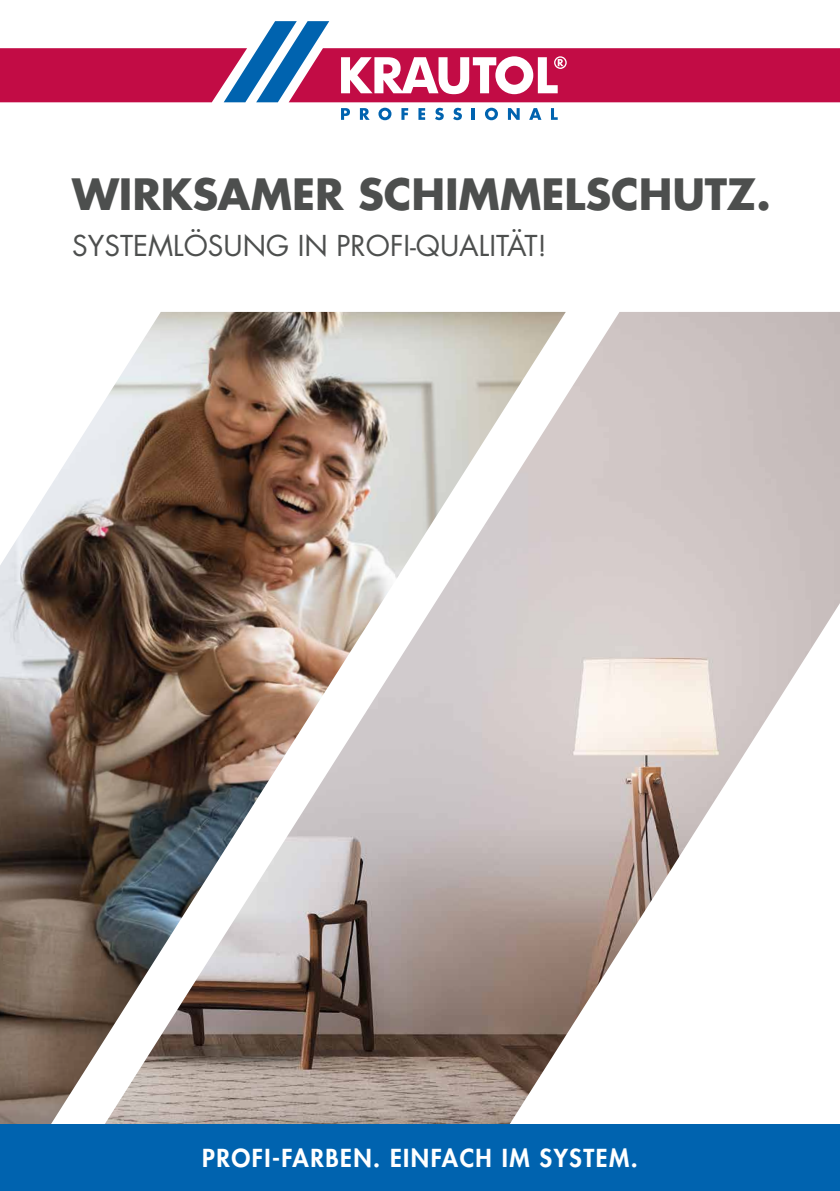
<style>
.page{position:relative;width:840px;height:1191px;background:#fff}
.page>*{position:absolute;margin:0;border:0;box-sizing:border-box;transform-origin:0 0}
.t1{font:700 42px "Futura Std";letter-spacing:-.005em;color:#4d4f4e}
.t2{font:28px "Futura Std";color:#4d4f4e}
.t3{font:800 24.2px "Futura Std";letter-spacing:.06em;color:#fff}
</style>
<div class="page">
<img style="left:565px;top:312px;width:274px;height:725px">
<img style="left:0;top:312px;width:565px;height:812px">
<svg style="left:0;top:21px;width:839px;height:81px"></svg>
<svg style="left:341px;top:108px;width:9px;height:12px"></svg>
<svg style="left:360px;top:108px;width:9px;height:12px"></svg>
<svg style="left:378px;top:108px;width:13px;height:12px"></svg>
<svg style="left:401px;top:108px;width:7px;height:12px"></svg>
<svg style="left:418px;top:108px;width:7px;height:12px"></svg>
<svg style="left:435px;top:108px;width:8px;height:12px"></svg>
<svg style="left:453px;top:108px;width:8px;height:12px"></svg>
<svg style="left:471px;top:108px;width:3px;height:12px"></svg>
<svg style="left:485px;top:108px;width:12px;height:12px"></svg>
<svg style="left:507px;top:108px;width:12px;height:12px"></svg>
<svg style="left:529px;top:108px;width:12px;height:12px"></svg>
<svg style="left:551px;top:108px;width:6px;height:12px"></svg>
<div style="left:0;top:1124px;width:839px;height:67px;background:#0063af"></div>
<h1 class="t1" style="left:72px;top:167px;width:699px">WIRKSAMER SCHIMMELSCHUTZ.</h1>
<p class="t2" style="left:72px;top:227px;width:476px">SYSTEMLÖSUNG IN PROFI-QUALITÄT!</p>
<p class="t3" style="left:202px;top:1142px;width:436px">PROFI-FARBEN. EINFACH IM SYSTEM.</p>
</div>
